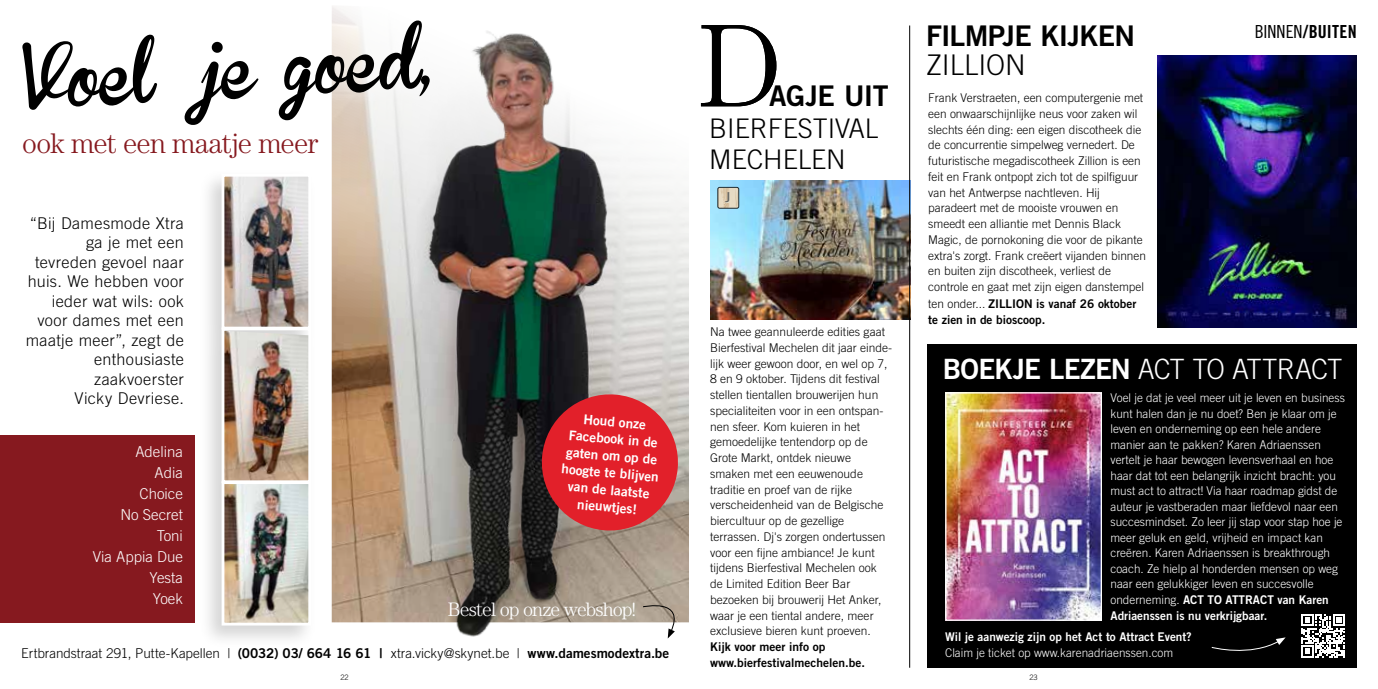
<style>
.page{position:relative;width:1378px;height:689px;background:#fff}
.page>*{position:absolute;margin:0;border:0;box-sizing:border-box;transform-origin:0 0}
.t1{font:300 118.05px "Century Std";color:#000}
.t2{font:93px "Brannboll FPERSONALUSEONLY";color:#000}
.t3{font:28.5px "Trade Gothic LT Std Bd 2";letter-spacing:-.025em;color:#000}
.t4{font:300 28.5px "Century Std";letter-spacing:-.03em;color:#86191f}
.t5{font:300 28.5px "Trade Gothic LT Std";color:#000}
.t6{font:300 27.9px "Trade Gothic LT Std";letter-spacing:-.035em;color:#fff}
.t7{font:300 27px/31.5px "Trade Gothic LT Std";color:#000}
.t8{font:300 19.5px "Century Std";letter-spacing:-.045em;color:#fff}
.t9{font:18px "Trade Gothic LT Std Bd Cn 20";letter-spacing:.01em;color:#000}
.t10{font:300 16.2px/19.5px "Trade Gothic LT Std";letter-spacing:.02em;color:#000;text-align:right}
.t11{font:300 15px/21px "Trade Gothic LT Std";color:#fff;text-align:right}
.t12{font:300 13.5px "Trade Gothic LT Std";color:#000}
.t13{font:13.5px/17px "Trade Gothic LT Std Bd 2";color:#fff;text-align:center}
.t14{font:300 12px/15.8px "Trade Gothic LT Std";color:#000}
.t15{font:300 12px/15.6px "Trade Gothic LT Std";color:#fff}
.t16{font:12px/15.6px "Trade Gothic LT Std Bd 2";color:#fff}
.t17{font:12px/15.8px "Trade Gothic LT Std Bd 2";color:#000}
.t18{font:300 7.5px "Trade Gothic LT Std";color:#000}
.s1{font-family:"Trade Gothic LT Std Bd 2";font-weight:400}
.s2{font-family:"Trade Gothic LT Std Cn 18"}
.s3{font-family:"Trade Gothic LT Std";font-weight:300}
</style>
<div class="page">
<img style="left:1157px;top:55px;width:199px;height:272px">
<div style="left:927px;top:344px;width:429px;height:324px;background:#000"></div>
<img style="left:947px;top:394px;width:153px;height:225px">
<div style="left:945px;top:392px;width:157px;height:229px;border:1px solid #fff"></div>
<img style="left:710px;top:181px;width:199px;height:138px">
<hr style="left:909px;top:26px;width:1px;height:642px;background:#000">
<svg style="left:1301px;top:614px;width:44px;height:43px"></svg>
<svg style="left:1211px;top:637px;width:74px;height:14px"></svg>
<svg style="left:719px;top:187px;width:20px;height:21px"></svg>
<div style="left:717px;top:187px;width:22px;height:21px;border:1px solid #000;border-radius:2px"></div>
<div style="left:0;top:435px;width:195px;height:187px;background:#86191f"></div>
<div style="left:198px;top:169px;width:119px;height:480px;background:#000;opacity:.17"></div>
<img style="left:226px;top:178px;width:54px;height:147px">
<div style="left:222px;top:174px;width:89px;height:155px;border:3px solid #fff"></div>
<img style="left:226px;top:331px;width:54px;height:290px">
<div style="left:222px;top:481px;width:89px;height:144px;border:3px solid #fff"></div>
<div style="left:222px;top:327px;width:89px;height:156px;border:3px solid #fff"></div>
<img style="left:280px;top:6px;width:409px;height:643px">
<svg style="left:539px;top:391px;width:142px;height:142px;background:#c3363c"></svg>
<h2 class="t2" style="left:20px;top:19px;width:409px;rotate:-3deg">Voel je goed,</h2>
<h3 class="t4" style="left:22px;top:127px;width:298px">ook met een maatje meer</h3>
<h3 class="t10" style="left:26px;top:213px;width:160px">“Bij Damesmode Xtra ga je met een tevreden gevoel naar huis. We hebben voor ieder wat wils: ook voor dames met een maatje meer”, zegt de enthousiaste zaakvoerster<br>Vicky Devriese.</h3>
<p class="t11" style="left:93px;top:441px;width:92px">Adelina<br>Adia<br>Choice<br>No Secret<br>Toni<br>Via Appia Due<br>Yesta<br>Yoek</p>
<p class="t13" style="left:567px;top:409px;width:99px;rotate:5deg">Houd onze<br>Facebook in de gaten om op de hoogte te blijven van de laatste nieuwtjes!</p>
<h3 class="t8" style="left:448px;top:597px;width:190px">Bestel op onze webshop!</h3>
<p class="t12" style="left:21px;top:645px;width:649px">Ertbrandstraat 291, Putte-Kapellen | <span class="s1">(0032) 03/ 664 16 61 |</span> xtra.vicky@skynet.be | <span class="s1">www.damesmodextra.be</span></p>
<h1 class="t1" style="left:698px;top:-2px;width:85px">D</h1>
<h3 class="t3" style="left:769px;top:78px;width:121px">AGJE UIT</h3>
<h3 class="t7" style="left:709px;top:112px;width:171px">BIERFESTIVAL<br>MECHELEN</h3>
<p class="t14" style="left:710px;top:324px;width:183px">Na twee geannuleerde edities gaat<br>Bierfestival Mechelen dit jaar einde&shy;lijk weer gewoon door, en wel op 7,<br>8 en 9 oktober. Tijdens dit festival stellen tientallen brouwerijen hun specialiteiten voor in een ontspan&shy;nen sfeer. Kom kuieren in het gemoedelijke tentendorp op de<br>Grote Markt, ontdek nieuwe smaken met een eeuwenoude traditie en proef van de rijke verscheidenheid van de Belgische biercultuur op de gezellige terrassen. Dj's zorgen ondertussen voor een fijne ambiance! Je kunt tijdens Bierfestival Mechelen ook de Limited Edition Beer Bar bezoeken bij brouwerij Het Anker, waar je een tiental andere, meer exclusieve bieren kunt proeven.</p>
<p class="t17" style="left:710px;top:639px;width:157px">Kijk voor meer info op www.bierfestivalmechelen.be.</p>
<h3 class="t9" style="left:1254px;top:21px;width:104px"><span class="s2">BINNEN</span>/BUITEN</h3>
<h3 class="t3" style="left:926px;top:18px;width:210px">FILMPJE KIJKEN</h3>
<h3 class="t5" style="left:926px;top:48px;width:101px">ZILLION</h3>
<p class="t14" style="left:928px;top:90px;width:219px">Frank Verstraeten, een computergenie met een onwaarschijnlijke neus voor zaken wil slechts één ding: een eigen discotheek die de concurrentie simpelweg vernedert. De futuristische megadiscotheek Zillion is een feit en Frank ontpopt zich tot de spilfiguur van het Antwerpse nachtleven. Hij paradeert met de mooiste vrouwen en smeedt een alliantie met Dennis Black Magic, de pornokoning die voor de pikante extra's zorgt. Frank creëert vijanden binnen en buiten zijn discotheek, verliest de controle en gaat met zijn eigen danstempel</p>
<p class="t17" style="left:928px;top:296px;width:210px"><span class="s3">ten onder...</span> ZILLION is vanaf 26 oktober te zien in de bioscoop.</p>
<h3 class="t6" style="left:943px;top:353px;width:401px"><span class="s1">BOEKJE LEZEN</span> ACT TO ATTRACT</h3>
<p class="t15" style="left:1110px;top:390px;width:236px">Voel je dat je veel meer uit je leven en business kunt halen dan je nu doet? Ben je klaar om je leven en onderneming op een hele andere manier aan te pakken? Karen Adriaenssen vertelt je haar bewogen levensverhaal en hoe haar dat tot een belangrijk inzicht bracht: you must act to attract! Via haar roadmap gidst de auteur je vastberaden maar liefdevol naar een succesmindset. Zo leer jij stap voor stap hoe je meer geluk en geld, vrijheid en impact kan creëren. Karen Adriaenssen is breakthrough coach. Ze hielp al honderden mensen op weg naar een gelukkiger leven en succesvolle</p>
<p class="t16" style="left:1110px;top:592px;width:220px"><span class="s3">onderneming.</span> ACT TO ATTRACT van Karen<br>Adriaenssen is nu verkrijgbaar.</p>
<p class="t16" style="left:945px;top:629px;width:248px">Wil je aanwezig zijn op het Act to Attract Event?</p>
<p class="t15" style="left:945px;top:644px;width:230px">Claim je ticket op www.karenadriaenssen.com</p>
<p class="t18" style="left:340px;top:672px;width:10px">22</p>
<p class="t18" style="left:1029px;top:672px;width:10px">23</p>
</div>
